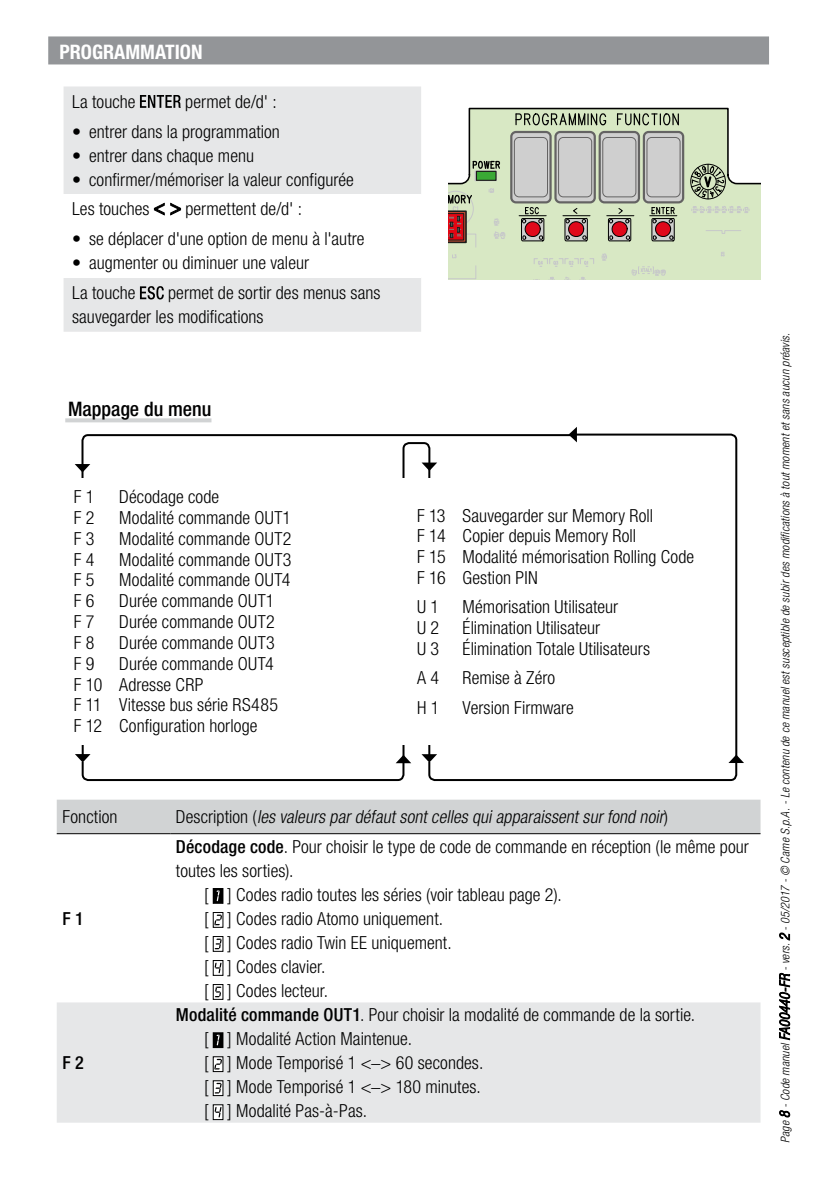
<style>
.page{position:relative;width:840px;height:1191px;background:#fff}
.page>*{position:absolute;margin:0;border:0;box-sizing:border-box;transform-origin:0 0}
.t1{font:700 condensed 20px "Helvetica Neue LTW1 G";color:#fff}
.t2{font:500 condensed 20px "Helvetica Neue LTW1 G";color:#000}
.t3{font:300 condensed 18px/20.8px "Helvetica Neue LTW1 G";letter-spacing:.005em;color:#000}
.t4{font:italic 300 condensed 18px "Helvetica Neue LTW1 G";color:#000}
.t5{font:500 condensed 18px "Helvetica Neue LTW1 G";color:#000}
.t6{font:italic 300 condensed 12px "Helvetica Neue LTW1 G";color:#000}
.s1{font-weight:400}
.s2{font-style:normal}
.s3{font-weight:500}
.s4{font-size:14px}
</style>
<div class="page">
<svg style="left:75px;top:427px;width:668px;height:355px"></svg>
<svg style="left:448px;top:108px;width:312px;height:171px;background:#d6e4c5"></svg>
<div style="left:689px;top:164px;width:36px;height:35px;border:1px solid #000;border-radius:50%"></div>
<svg style="left:704px;top:230px;width:37px;height:4px"></svg>
<svg style="left:448px;top:265px;width:28px;height:14px"></svg>
<svg style="left:720px;top:252px;width:4px;height:5px"></svg>
<svg style="left:631px;top:266px;width:34px;height:10px"></svg>
<svg style="left:563px;top:276px;width:7px;height:4px"></svg>
<svg style="left:690px;top:164px;width:59px;height:49px;background:#b6c1aa"></svg>
<svg style="left:532px;top:257px;width:62px;height:10px"></svg>
<svg style="left:548px;top:274px;width:6px;height:6px"></svg>
<svg style="left:579px;top:277px;width:6px;height:3px"></svg>
<svg style="left:533px;top:278px;width:6px;height:2px"></svg>
<svg style="left:493px;top:218px;width:12px;height:21px"></svg>
<svg style="left:451px;top:254px;width:5px;height:4px"></svg>
<svg style="left:488px;top:188px;width:6px;height:5px"></svg>
<svg style="left:601px;top:253px;width:5px;height:8px"></svg>
<svg style="left:519px;top:206px;width:27px;height:36px"></svg>
<svg style="left:649px;top:206px;width:27px;height:36px"></svg>
<svg style="left:562px;top:207px;width:27px;height:35px"></svg>
<svg style="left:606px;top:207px;width:27px;height:35px"></svg>
<svg style="left:514px;top:112px;width:92px;height:14px"></svg>
<svg style="left:616px;top:112px;width:63px;height:14px"></svg>
<svg style="left:511px;top:132px;width:39px;height:70px"></svg>
<div style="left:510px;top:131px;width:41px;height:72px;border:2px solid #646363;border-radius:5px"></div>
<div style="left:514px;top:137px;width:33px;height:60px;background:#cfcfcf;border-radius:5px"></div>
<div style="left:514px;top:137px;width:33px;height:60px;border:1px solid #646363;border-radius:5px"></div>
<svg style="left:555px;top:132px;width:39px;height:70px"></svg>
<div style="left:554px;top:131px;width:41px;height:72px;border:2px solid #646363;border-radius:5px"></div>
<div style="left:558px;top:137px;width:33px;height:60px;background:#cfcfcf;border-radius:5px"></div>
<div style="left:558px;top:137px;width:33px;height:60px;border:1px solid #646363;border-radius:5px"></div>
<svg style="left:599px;top:132px;width:39px;height:70px"></svg>
<div style="left:598px;top:131px;width:41px;height:72px;border:2px solid #646363;border-radius:5px"></div>
<div style="left:602px;top:137px;width:33px;height:60px;background:#cfcfcf;border-radius:5px"></div>
<div style="left:602px;top:137px;width:33px;height:60px;border:1px solid #646363;border-radius:5px"></div>
<svg style="left:643px;top:132px;width:39px;height:70px"></svg>
<div style="left:642px;top:131px;width:41px;height:72px;border:2px solid #646363;border-radius:5px"></div>
<div style="left:646px;top:137px;width:33px;height:60px;background:#cfcfcf;border-radius:5px"></div>
<div style="left:646px;top:137px;width:33px;height:60px;border:1px solid #646363;border-radius:5px"></div>
<svg style="left:471px;top:160px;width:30px;height:22px"></svg>
<div style="left:476px;top:171px;width:19px;height:9px;background:#3aa935"></div>
<div style="left:475px;top:171px;width:21px;height:10px;border:1px solid #1d1d1b"></div>
<svg style="left:448px;top:191px;width:28px;height:57px;background:#ad8978"></svg>
<svg style="left:779px;top:1110px;width:10px;height:8px"></svg>
<svg style="left:779px;top:972px;width:10px;height:68px"></svg>
<svg style="left:779px;top:932px;width:10px;height:8px"></svg>
<div style="left:48px;top:36px;width:720px;height:28px;background:#939598"></div>
<div style="left:68px;top:478px;width:652px;height:266px;background:#fff"></div>
<svg style="left:65px;top:418px;width:146px;height:4px"></svg>
<div style="left:57px;top:799px;width:703px;height:34px;background:#d1d3d4"></div>
<svg style="left:57px;top:834px;width:703px;height:166px"></svg>
<div style="left:57px;top:1002px;width:703px;height:120px;background:#e6e7e8"></div>
<hr style="left:57px;top:833px;width:113px;height:1px;background:#000">
<hr style="left:170px;top:833px;width:590px;height:1px;background:#000">
<svg style="left:215px;top:890px;width:6px;height:11px"></svg>
<svg style="left:216px;top:890px;width:3px;height:11px"></svg>
<div style="left:213px;top:888px;width:10px;height:15px;border:1px solid #000"></div>
<svg style="left:215px;top:914px;width:6px;height:11px"></svg>
<svg style="left:215px;top:938px;width:6px;height:11px"></svg>
<svg style="left:215px;top:962px;width:6px;height:11px"></svg>
<svg style="left:215px;top:986px;width:6px;height:11px"></svg>
<svg style="left:215px;top:1034px;width:6px;height:11px"></svg>
<svg style="left:216px;top:1034px;width:3px;height:11px"></svg>
<div style="left:213px;top:1032px;width:10px;height:15px;border:1px solid #000"></div>
<svg style="left:215px;top:1058px;width:6px;height:11px"></svg>
<svg style="left:215px;top:1082px;width:6px;height:11px"></svg>
<svg style="left:215px;top:1106px;width:6px;height:11px"></svg>
<div style="left:63px;top:86px;width:358px;height:246px;background:#e6e7e8"></div>
<div style="left:63px;top:194px;width:358px;height:84px;background:#fff"></div>
<svg style="left:140px;top:95px;width:41px;height:13px"></svg>
<svg style="left:153px;top:202px;width:28px;height:14px"></svg>
<svg style="left:140px;top:286px;width:24px;height:13px"></svg>
<p class="t1" style="left:60px;top:40px;width:23px">PROGRA</p>
<p class="t1" style="left:125px;top:40px;width:40px">MMATION</p>
<p class="t3" style="left:72px;top:91px;width:65px">La touche</p>
<p class="t3" style="left:185px;top:91px;width:93px">permet de/d' :</p>
<p class="t3" style="left:72px;top:121px;width:209px"><span class="s1">•</span> entrer dans la programmation</p>
<p class="t3" style="left:72px;top:145px;width:183px"><span class="s1">•</span> entrer dans chaque menu</p>
<p class="t3" style="left:72px;top:164px;width:283px;line-height:29.8px"><span class="s1">•</span> confirmer/mémoriser la valeur configurée<br>Les touches</p>
<p class="t3" style="left:185px;top:199px;width:118px">permettent de/d' :</p>
<p class="t3" style="left:72px;top:228px;width:294px"><span class="s1">•</span> se déplacer d'une option de menu à l'autre</p>
<p class="t3" style="left:72px;top:248px;width:238px;line-height:30.2px"><span class="s1">•</span> augmenter ou diminuer une valeur<br>La touche</p>
<p class="t3" style="left:72px;top:281px;width:310px;line-height:24px;text-indent:96px">permet de sortir des menus sans sauvegarder les modifications</p>
<p class="t2" style="left:68px;top:396px;width:145px">Mappage du menu</p>
<p class="t3" style="left:74px;top:486px;width:22px">F 1</p>
<p class="t3" style="left:119px;top:486px;width:101px">Décodage code</p>
<p class="t3" style="left:74px;top:507px;width:22px">F 2</p>
<p class="t3" style="left:119px;top:507px;width:173px">Modalité commande OUT1</p>
<p class="t3" style="left:74px;top:528px;width:22px">F 3</p>
<p class="t3" style="left:119px;top:528px;width:174px">Modalité commande OUT2</p>
<p class="t3" style="left:74px;top:549px;width:22px">F 4</p>
<p class="t3" style="left:119px;top:549px;width:174px">Modalité commande OUT3</p>
<p class="t3" style="left:74px;top:570px;width:22px">F 5</p>
<p class="t3" style="left:119px;top:570px;width:173px">Modalité commande OUT4</p>
<p class="t3" style="left:74px;top:590px;width:22px">F 6</p>
<p class="t3" style="left:119px;top:590px;width:157px">Durée commande OUT1</p>
<p class="t3" style="left:74px;top:611px;width:22px">F 7</p>
<p class="t3" style="left:119px;top:611px;width:157px">Durée commande OUT2</p>
<p class="t3" style="left:74px;top:632px;width:22px">F 8</p>
<p class="t3" style="left:119px;top:632px;width:157px">Durée commande OUT3</p>
<p class="t3" style="left:74px;top:653px;width:22px">F 9</p>
<p class="t3" style="left:74px;top:653px;width:206px;text-indent:45px">Durée commande OUT4<br>F 10 Adresse CRP<br>F 11 Vitesse bus série RS485<br>F 12 Configuration horloge</p>
<p class="t3" style="left:417px;top:505px;width:278px">F 13 Sauvegarder sur Memory Roll<br>F 14 Copier depuis Memory Roll<br>F 15 Modalité mémorisation Rolling Code<br>F 16 Gestion PIN</p>
<p class="t3" style="left:417px;top:597px;width:23px">U 1</p>
<p class="t3" style="left:462px;top:597px;width:157px">Mémorisation Utilisateur</p>
<p class="t3" style="left:417px;top:617px;width:23px">U 2</p>
<p class="t3" style="left:462px;top:617px;width:139px">Élimination Utilisateur</p>
<p class="t3" style="left:417px;top:638px;width:23px">U 3</p>
<p class="t3" style="left:462px;top:638px;width:189px">Élimination Totale Utilisateurs</p>
<p class="t3" style="left:417px;top:668px;width:23px">A 4</p>
<p class="t3" style="left:462px;top:668px;width:94px">Remise à Zéro</p>
<p class="t3" style="left:417px;top:697px;width:24px">H 1</p>
<p class="t3" style="left:462px;top:697px;width:113px">Version Firmware</p>
<p class="t3" style="left:62px;top:806px;width:57px">Fonction</p>
<p class="t4" style="left:176px;top:806px;width:493px"><span class="s2">D e s c r i p t i o n (</span> les valeurs pardéfautsontcelles quiapparaissentsurfond noir<span class="s2">)</span></p>
<p class="t5" style="left:62px;top:907px;width:23px">F 1</p>
<p class="t5" style="left:62px;top:1051px;width:23px">F 2</p>
<p class="t3" style="left:176px;top:836px;width:574px"><span class="s3">Décodage code</span>. Pour choisir le type de code de commande en réception (le même pour</p>
<p class="t3" style="left:176px;top:860px;width:119px">toutes les sorties).</p>
<p class="t3" style="left:204px;top:884px;width:359px">[ ] Codes radio toutes les séries (voir tableau page 2).</p>
<p class="t3" style="left:204px;top:908px;width:240px">[ ] Codes radio Atomo uniquement.</p>
<p class="t3" style="left:204px;top:932px;width:249px">[ ] Codes radio Twin EE uniquement.</p>
<p class="t3" style="left:204px;top:956px;width:123px">[ ] Codes clavier.</p>
<p class="t3" style="left:204px;top:980px;width:125px">[ ] Codes lecteur.</p>
<p class="t3" style="left:204px;top:1002px;width:492px;line-height:24px;text-indent:-28px"><span class="s3">Modalité commande OUT1</span>. Pour choisir la modalité de commande de la sortie. [ ] Modalité Action Maintenue.<br>[ ] Mode Temporisé 1 &lt;−&gt; 60 secondes.<br>[ ] Mode Temporisé 1 &lt;−&gt; 180 minutes.<br>[ ] Modalité Pas-à-Pas.</p>
<p class="t6" style="left:777px;top:1142px;width:811px;rotate:-90deg">Page <span class="s4">8</span> - Code manuel <span class="s4">FA00440-FR</span> - vers. <span class="s4">2</span> - 05/2017 - © Came S.p.A. - Le contenu de ce manuel est susceptible de subir des modifications à tout moment et sans aucun préavis.</p>
</div>
